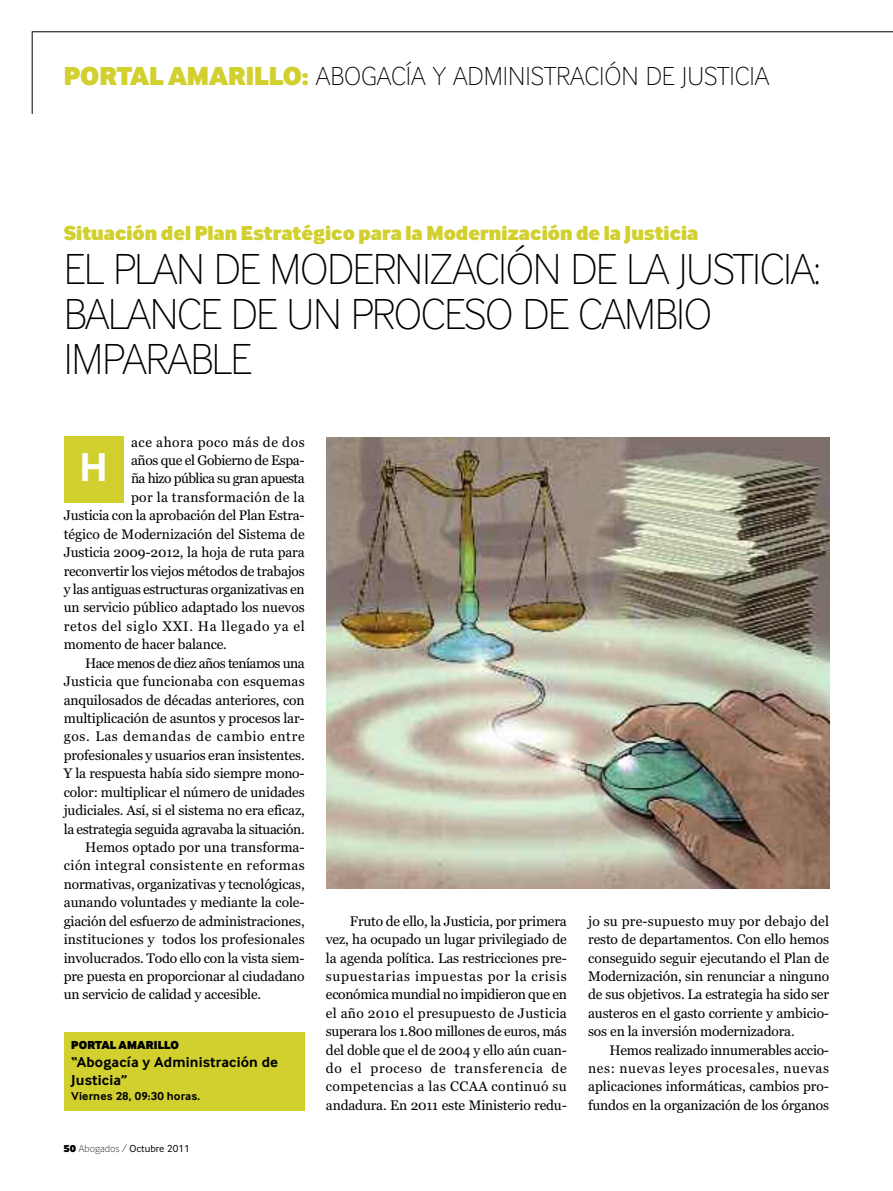
<style>
.page{position:relative;width:893px;height:1191px;background:#fff}
.page>*{position:absolute;margin:0;border:0;box-sizing:border-box;transform-origin:0 0}
.t1{font:45px/45px "Inter Face Da Ma Th";letter-spacing:-.03em;color:#000}
.t2{font:700 41.85px "Inter Face Da Ma";color:#fff}
.t3{font:27px "Inter Face Da Ma Th";color:#000}
.t4{font:700 21px "Inter Face Da Ma Th";color:#d1d02e}
.t5{font:700 15px/18px "Inter Face Da Ma";letter-spacing:.01em;color:#000}
.t6{font:13.8px/18.5px "Georgia";letter-spacing:-.01em;color:#000;text-align:justify}
.t7{font:13.8px "Georgia";letter-spacing:.05em;color:#000}
.t8{font:13.8px "Georgia";letter-spacing:-.03em;color:#000}
.t9{font:13.8px "Georgia";letter-spacing:.01em;color:#000}
.t10{font:13.8px "Georgia";letter-spacing:.035em;color:#000}
.t11{font:13.8px "Georgia";letter-spacing:.015em;color:#000}
.t12{font:13.8px "Georgia";letter-spacing:-.035em;color:#000}
.t13{font:13.8px "Georgia";letter-spacing:-.04em;color:#000}
.t14{font:13.8px "Georgia";letter-spacing:.025em;color:#000}
.t15{font:13.8px "Georgia";letter-spacing:.04em;color:#000}
.t16{font:700 12px "Inter Face Da Ma";letter-spacing:.01em;color:#000}
.t17{font:700 12px "Inter Face Da Ma Th";letter-spacing:.01em;color:#000}
.t18{font:10.5px "Inter Face Da Ma";color:#000}
.s1{font-weight:700;color:#d1d02e}
.s2{font-family:"Inter Face Da Ma Th";font-weight:700}
.s3{font-family:"Inter Face Da Ma Th"}
</style>
<div class="page">
<hr style="left:32px;top:31px;width:1px;height:83px;background:#000">
<hr style="left:32px;top:32px;width:861px;height:1px;background:#000">
<div style="left:64px;top:436px;width:60px;height:67px;background:#d1d02e"></div>
<div style="left:64px;top:1032px;width:241px;height:78px;background:#d1d02e"></div>
<img style="left:326px;top:437px;width:503px;height:451px">
<h3 class="t3" style="left:64px;top:67px;width:707px"><span class="s1">PORTAL AMARILLO:</span> ABOGACÍA Y ADMINISTRACIÓN DE JUSTICIA</h3>
<h3 class="t4" style="left:64px;top:226px;width:636px">Situación del Plan Estratégico para la Modernización de la Justicia</h3>
<h1 class="t1" style="left:64px;top:251px;width:758px">EL PLAN DE MODERNIZACIÓN DE LA JUSTICIA:<br>BALANCE DE UN PROCESO DE CAMBIO<br>IMPARABLE</h1>
<p class="t15" style="left:131px;top:434px;width:175px">ace ahora poco más de dos</p>
<p class="t6" style="left:131px;top:451px;width:175px">años que el Gobierno de Espa-</p>
<p class="t13" style="left:131px;top:471px;width:175px">ña hizo pública su gran apuesta</p>
<p class="t14" style="left:131px;top:489px;width:175px">por la transformación de la</p>
<p class="t6" style="left:64px;top:506px;width:242px">Justicia con la aprobación del Plan Estra-</p>
<p class="t6" style="left:64px;top:524px;width:242px">tégico de Modernización del Sistema de</p>
<p class="t6" style="left:64px;top:543px;width:242px">Justicia 2009-2012, la hoja de ruta para</p>
<p class="t6" style="left:64px;top:561px;width:242px">reconvertir los viejos métodos de trabajos</p>
<p class="t6" style="left:64px;top:580px;width:242px">y las antiguas estructuras organizativas en</p>
<p class="t6" style="left:64px;top:598px;width:242px">un servicio público adaptado los nuevos</p>
<p class="t7" style="left:64px;top:618px;width:242px">retos del siglo XXI. Ha llegado ya el</p>
<p class="t6" style="left:64px;top:635px;width:165px">momento de hacer balance.</p>
<p class="t12" style="left:85px;top:655px;width:221px">Hace menos de diez años teníamos una</p>
<p class="t11" style="left:64px;top:673px;width:242px">Justicia que funcionaba con esquemas</p>
<p class="t6" style="left:64px;top:690px;width:242px">anquilosados de décadas anteriores, con</p>
<p class="t6" style="left:64px;top:709px;width:242px">multiplicación de asuntos y procesos lar-</p>
<p class="t7" style="left:64px;top:728px;width:242px">gos. Las demandas de cambio entre</p>
<p class="t6" style="left:64px;top:745px;width:242px">profesionales y usuarios eran insistentes.</p>
<p class="t6" style="left:64px;top:764px;width:242px">Y la respuesta había sido siempre mono-</p>
<p class="t6" style="left:64px;top:782px;width:242px">color: multiplicar el número de unidades</p>
<p class="t6" style="left:64px;top:801px;width:242px">judiciales. Así, si el sistema no era eficaz,</p>
<p class="t8" style="left:64px;top:821px;width:242px">la estrategia seguida agravaba la situación.</p>
<p class="t6" style="left:85px;top:838px;width:221px">Hemos optado por una transforma-</p>
<p class="t10" style="left:64px;top:857px;width:242px">ción integral consistente en reformas</p>
<p class="t6" style="left:64px;top:874px;width:242px">normativas, organizativas y tecnológicas,</p>
<p class="t6" style="left:64px;top:893px;width:242px">aunando voluntades y mediante la cole-</p>
<p class="t6" style="left:64px;top:911px;width:242px">giación del esfuerzo de administraciones,</p>
<p class="t9" style="left:64px;top:931px;width:242px">instituciones y todos los profesionales</p>
<p class="t6" style="left:64px;top:948px;width:242px">involucrados. Todo ello con la vista siem-</p>
<p class="t6" style="left:64px;top:967px;width:242px">pre puesta en proporcionar al ciudadano</p>
<p class="t6" style="left:64px;top:985px;width:199px">un servicio de calidad y accesible.</p>
<h2 class="t2" style="left:79px;top:451px;width:30px">H</h2>
<p class="t17" style="left:71px;top:1041px;width:109px">PORTAL AMARILLO</p>
<p class="t5" style="left:71px;top:1054px;width:208px">“Abogacía y Administración de<br>Justicia”</p>
<p class="t16" style="left:71px;top:1091px;width:130px">Viernes 28, 09:30 horas.</p>
<p class="t18" style="left:64px;top:1145px;width:128px"><span class="s2">50</span> <span class="s3">Abogados /</span> Octubre 2011</p>
<p class="t6" style="left:326px;top:911px;width:242px;text-indent:24px">Fruto de ello, la Justicia, por primera vez, ha ocupado un lugar privilegiado de la agenda política. Las restricciones pre&shy;supuestarias impuestas por la crisis económica mundial no impidieron que en el año 2010 el presupuesto de Justicia superara los 1.800 millones de euros, más del doble que el de 2004 y ello aún cuan&shy;do el proceso de transferencia de competencias a las CCAA continuó su andadura. En 2011 este Ministerio redu-</p>
<p class="t6" style="left:588px;top:911px;width:242px">jo su pre-supuesto muy por debajo del resto de departamentos. Con ello hemos conseguido seguir ejecutando el Plan de Modernización, sin renunciar a ninguno de sus objetivos. La estrategia ha sido ser austeros en el gasto corriente y ambicio&shy;sos en la inversión modernizadora.</p>
<p class="t6" style="left:588px;top:1040px;width:242px;text-indent:21px">Hemos realizado innumerables accio&shy;nes: nuevas leyes procesales, nuevas aplicaciones informáticas, cambios pro&shy;fundos en la organización de los órganos</p>
</div>
